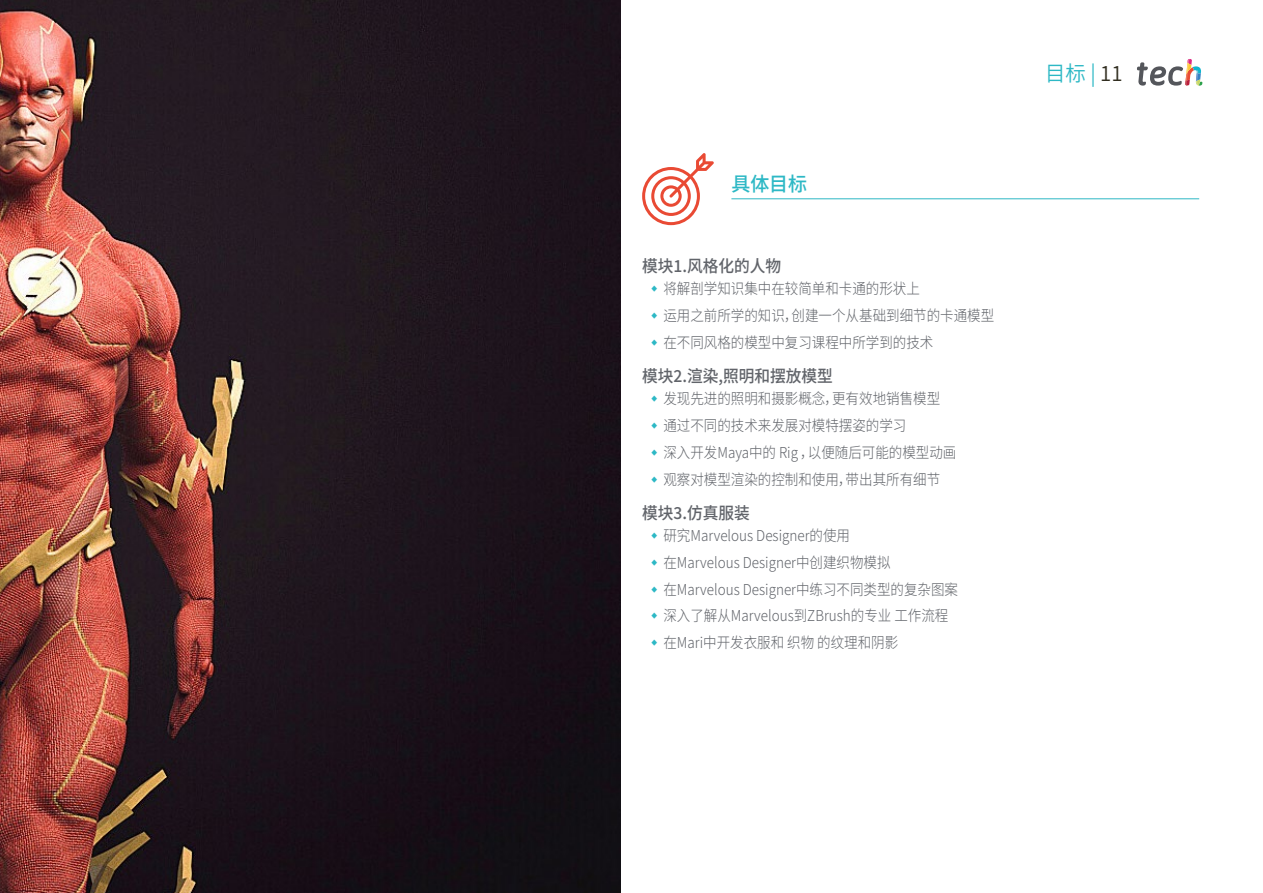
<style>
.page{position:relative;width:1263px;height:893px;background:#fff}
.page>*{position:absolute;margin:0;border:0;box-sizing:border-box;transform-origin:0 0}
.t1{font:21px "Source Han Sans CN";color:#2db8c5}
.t2{font:500 19.5px "Source Han Sans CN";color:#2db8c5}
.t3{font:500 16.5px "Source Han Sans CN";color:#61646a;scale:.95 1}
.t4{font:300 15px/26.7px "Source Han Sans CN";color:#61646a;scale:.9 1}
.s1{color:#312e20}
</style>
<div class="page">
<hr style="left:731px;top:198px;width:468px;height:1px;background:#2db8c5">
<svg style="left:642px;top:153px;width:72px;height:72px"></svg>
<img style="left:0;top:0;width:621px;height:893px">
<svg style="left:1137px;top:59px;width:65px;height:27px"></svg>
<h2 class="t2" style="left:731px;top:173px;width:77px">具体目标</h2>
<p class="t3" style="left:642px;top:256px;width:148px">模块1.风格化的人物</p>
<p class="t4" style="left:663px;top:276px;width:369px">将解剖学知识集中在较简单和卡通的形状上<br>运用之前所学的知识，创建一个从基础到细节的卡通模型在不同风格的模型中复习课程中所学到的技术</p>
<p class="t3" style="left:642px;top:367px;width:202px">模块2.渲染,照明和摆放模型</p>
<p class="t4" style="left:663px;top:386px;width:327px">发现先进的照明和摄影概念，更有效地销售模型通过不同的技术来发展对模特摆姿的学习<br>深入开发Maya中的 Rig ，以便随后可能的模型动画观察对模型渲染的控制和使用，带出其所有细节</p>
<p class="t3" style="left:642px;top:503px;width:115px">模块3.仿真服装</p>
<p class="t4" style="left:663px;top:523px;width:329px">研究Marvelous Designer的使用<br>在Marvelous Designer中创建织物模拟在Marvelous Designer中练习不同类型的复杂图案深入了解从Marvelous到ZBrush的专业工作流程在Mari中开发衣服和织物的纹理和阴影</p>
<h1 class="t1" style="left:1045px;top:61px;width:79px">目标 | <span class="s1">11</span></h1>
</div>
